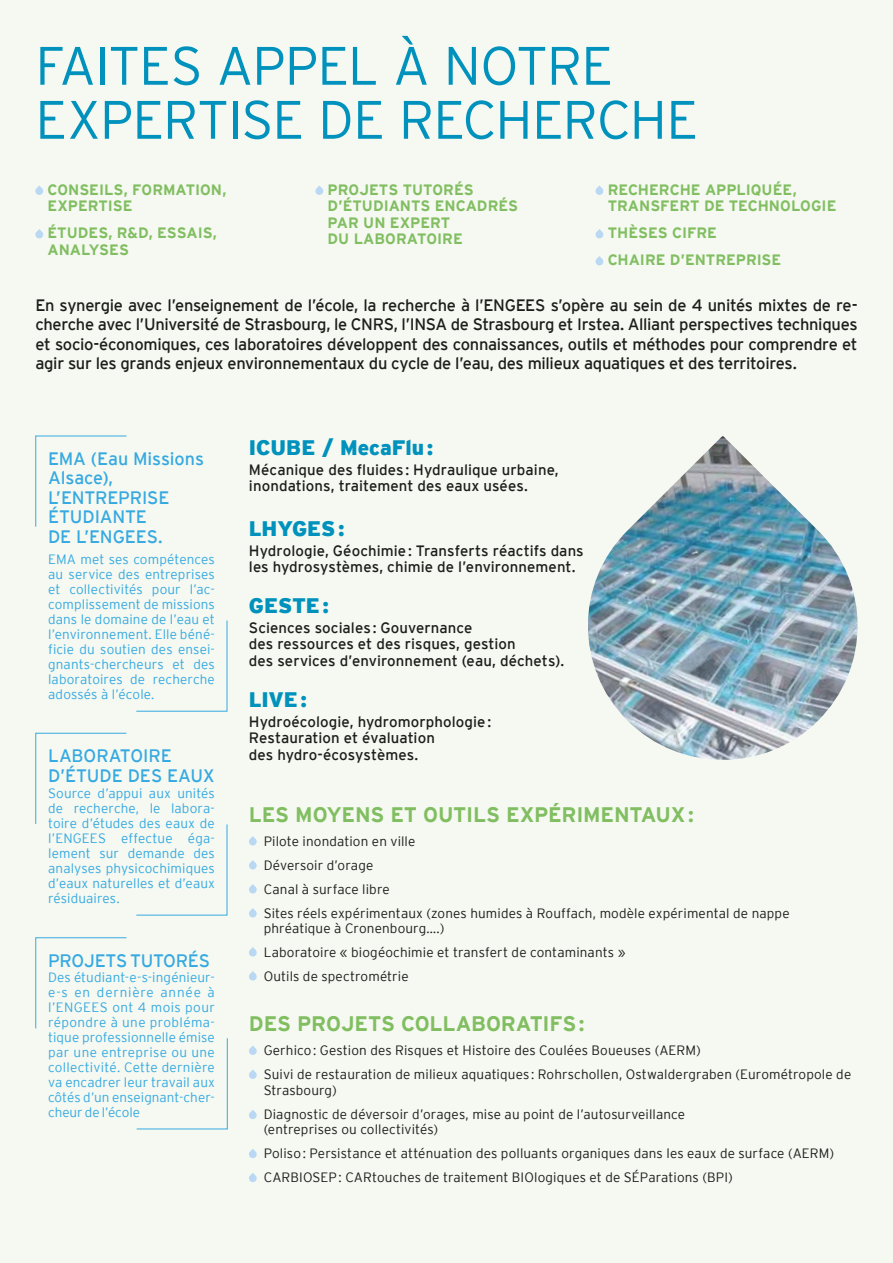
<style>
.page{position:relative;width:893px;height:1263px;background:#f5f9f1}
.page>*{position:absolute;margin:0;border:0;box-sizing:border-box;transform-origin:0 0}
.t1{font:300 54px/54px "Interstate";letter-spacing:-.02em;color:#0092bc}
.t2{font:700 21px "Interstate";letter-spacing:-.01em;color:#81be61}
.t3{font:900 21px "Interstate";letter-spacing:-.005em;color:#0092bc}
.t4{font:18px/19.5px "Interstate";letter-spacing:-.01em;color:#36a9e1}
.t5{font:16.5px/19.5px "Interstate";letter-spacing:-.02em;color:#1d1d1b;text-align:justify}
.t6{font:15px/16.5px "Interstate";letter-spacing:.005em;color:#1d1d1b}
.t7{font:700 15px/16.5px "Interstate";color:#81be61}
.t8{font:300 13.5px/24px "Interstate";letter-spacing:.01em;color:#1d1d1b}
.t9{font:300 13.5px/15px "Interstate";letter-spacing:.005em;color:#36a9e1;text-align:justify}
</style>
<div class="page">
<svg style="left:35px;top:186px;width:8px;height:9px"></svg>
<svg style="left:35px;top:229px;width:8px;height:10px"></svg>
<svg style="left:315px;top:186px;width:9px;height:9px"></svg>
<svg style="left:595px;top:186px;width:9px;height:9px"></svg>
<svg style="left:595px;top:229px;width:9px;height:10px"></svg>
<svg style="left:595px;top:256px;width:9px;height:10px"></svg>
<svg style="left:249px;top:836px;width:8px;height:10px"></svg>
<svg style="left:249px;top:860px;width:8px;height:10px"></svg>
<svg style="left:249px;top:884px;width:8px;height:10px"></svg>
<svg style="left:249px;top:908px;width:8px;height:10px"></svg>
<svg style="left:249px;top:947px;width:8px;height:10px"></svg>
<svg style="left:249px;top:971px;width:8px;height:10px"></svg>
<svg style="left:249px;top:1045px;width:8px;height:10px"></svg>
<svg style="left:249px;top:1070px;width:8px;height:9px"></svg>
<svg style="left:249px;top:1110px;width:8px;height:9px"></svg>
<svg style="left:249px;top:1149px;width:8px;height:9px"></svg>
<svg style="left:249px;top:1173px;width:8px;height:9px"></svg>
<img style="left:588px;top:436px;width:270px;height:324px">
<svg style="left:35px;top:435px;width:92px;height:92px"></svg>
<svg style="left:136px;top:620px;width:92px;height:92px"></svg>
<svg style="left:35px;top:732px;width:92px;height:92px"></svg>
<svg style="left:136px;top:824px;width:92px;height:92px"></svg>
<svg style="left:35px;top:937px;width:92px;height:92px"></svg>
<svg style="left:136px;top:1038px;width:92px;height:92px"></svg>
<h1 class="t1" style="left:35px;top:38px;width:664px">FAITES APPEL À NOTRE<br>EXPERTISE DE RECHERCHE</h1>
<p class="t7" style="left:48px;top:181px;width:180px">CONSEILS, FORMATION,<br>EXPERTISE</p>
<p class="t7" style="left:48px;top:225px;width:171px">ÉTUDES, R&amp;D, ESSAIS,<br>ANALYSES</p>
<p class="t7" style="left:328px;top:181px;width:192px">PROJETS TUTORÉS<br>D’ÉTUDIANTS ENCADRÉS<br>PAR UN EXPERT<br>DU LABORATOIRE</p>
<p class="t7" style="left:608px;top:181px;width:230px">RECHERCHE APPLIQUÉE,<br>TRANSFERT DE TECHNOLOGIE</p>
<p class="t7" style="left:608px;top:220px;width:175px;line-height:27px">THÈSES CIFRE<br>CHAIRE D’ENTREPRISE</p>
<p class="t5" style="left:35px;top:295px;width:824px">En synergie avec l’enseignement de l’école, la recherche à l’ENGEES s’opère au sein de 4 unités mixtes de re&shy;cherche avec l’Université de Strasbourg, le CNRS, l’INSA de Strasbourg et Irstea. Alliant perspectives techniques et socio-économiques, ces laboratoires développent des connaissances, outils et méthodes pour comprendre et agir sur les grands enjeux environnementaux du cycle de l’eau, des milieux aquatiques et des territoires.</p>
<h3 class="t4" style="left:48px;top:449px;width:157px">EMA (Eau Missions<br>Alsace),<br>L’ENTREPRISE<br>ÉTUDIANTE<br>DE L’ENGEES.</h3>
<p class="t9" style="left:48px;top:551px;width:168px">EMA met ses compétences au service des entreprises et collectivités pour l’ac&shy;complissement de missions dans le domaine de l’eau et l’environnement. Elle béné&shy;ficie du soutien des ensei&shy;gnants-chercheurs et des laboratoires de recherche adossés à l’école.</p>
<h3 class="t4" style="left:48px;top:746px;width:168px">LABORATOIRE<br>D’ÉTUDE DES EAUX</h3>
<p class="t9" style="left:48px;top:785px;width:168px">Source d’appui aux unités de recherche, le labora&shy;toire d’études des eaux de l’ENGEES effectue éga&shy;lement sur demande des analyses physicochimiques d’eaux naturelles et d’eaux résiduaires.</p>
<h3 class="t4" style="left:48px;top:950px;width:163px">PROJETS TUTORÉS</h3>
<p class="t9" style="left:48px;top:969px;width:168px">Des étudiant-e-s-ingénieur&shy;e-s en dernière année à l’ENGEES ont 4 mois pour répondre à une probléma&shy;tique professionnelle émise par une entreprise ou une collectivité. Cette dernière va encadrer leur travail aux côtés d’un enseignant-cher&shy;cheur de l’école</p>
<h2 class="t3" style="left:249px;top:436px;width:186px">ICUBE / MecaFlu:</h2>
<p class="t6" style="left:249px;top:461px;width:311px">Mécanique des fluides : Hydraulique urbaine, inondations, traitement des eaux usées.</p>
<h2 class="t3" style="left:249px;top:517px;width:97px">LHYGES:</h2>
<p class="t6" style="left:249px;top:542px;width:336px">Hydrologie, Géochimie: Transferts réactifs dans les hydrosystèmes, chimie de l’environnement.</p>
<h2 class="t3" style="left:249px;top:594px;width:82px">GESTE:</h2>
<p class="t6" style="left:249px;top:619px;width:317px">Sciences sociales: Gouvernance<br>des ressources et des risques, gestion<br>des services d’environnement (eau, déchets).</p>
<h2 class="t3" style="left:249px;top:688px;width:60px">LIVE:</h2>
<p class="t6" style="left:249px;top:713px;width:244px">Hydroécologie, hydromorphologie:<br>Restauration et évaluation<br>des hydro-écosystèmes.</p>
<h2 class="t2" style="left:249px;top:802px;width:446px">LES MOYENS ET OUTILS EXPÉRIMENTAUX:</h2>
<p class="t8" style="left:264px;top:829px;width:527px">Pilote inondation en ville<br>Déversoir d’orage<br>Canal à surface libre<br>Sites réels expérimentaux (zones humides à Rouffach, modèle expérimental de nappe</p>
<p class="t8" style="left:264px;top:916px;width:363px">phréatique à Cronenbourg….)<br>Laboratoire « biogéochimie et transfert de contaminants »<br>Outils de spectrométrie</p>
<h2 class="t2" style="left:249px;top:1012px;width:337px">DES PROJETS COLLABORATIFS:</h2>
<p class="t8" style="left:264px;top:1038px;width:589px">Gerhico: Gestion des Risques et Histoire des Coulées Boueuses (AERM)<br>Suivi de restauration de milieux aquatiques : Rohrschollen, Ostwaldergraben (Eurométropole de</p>
<p class="t8" style="left:264px;top:1078px;width:423px">Strasbourg)<br>Diagnostic de déversoir d’orages, mise au point de l’autosurveillance</p>
<p class="t8" style="left:264px;top:1117px;width:572px">(entreprises ou collectivités)<br>Poliso: Persistance et atténuation des polluants organiques dans les eaux de surface (AERM)<br>CARBIOSEP: CARtouches de traitement BIOlogiques et de SÉParations (BPI)</p>
</div>
